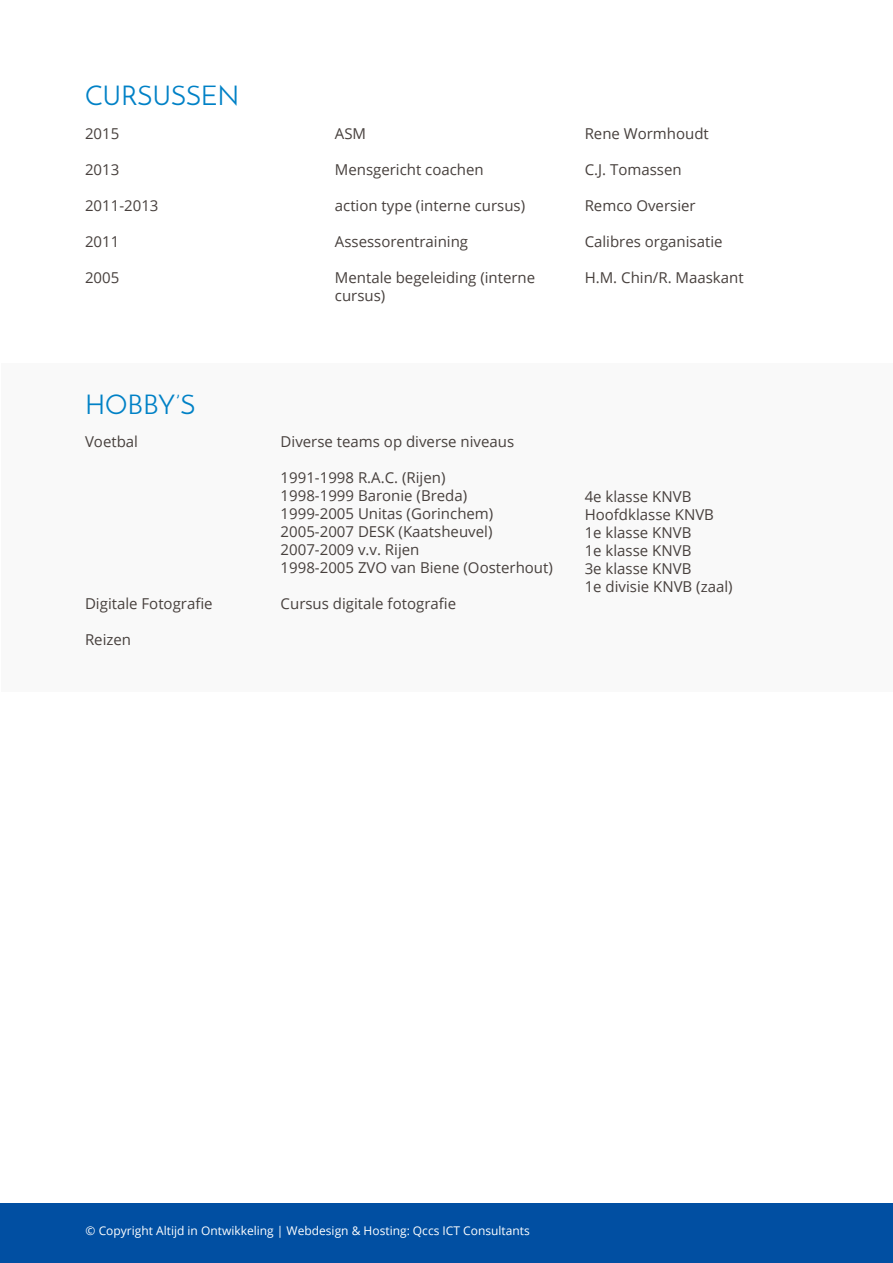
<style>
.page{position:relative;width:893px;height:1263px;background:#fff}
.page>*{position:absolute;margin:0;border:0;box-sizing:border-box;transform-origin:0 0}
.t1{font:27px "Josefin Sans";color:#0081c6}
.t2{font:15px/18px "Open Sans";color:#47403d}
.t3{font:12px "Open Sans";color:#fff}
</style>
<div class="page">
<div style="left:2px;top:363px;width:891px;height:329px;background:#f9f9f9"></div>
<div style="left:0;top:1203px;width:893px;height:60px;background:#014fa2"></div>
<h1 class="t1" style="left:85px;top:80px;width:156px">CURSUSSEN</h1>
<p class="t2" style="left:85px;top:124px;width:36px">2015</p>
<p class="t2" style="left:85px;top:160px;width:36px">2013</p>
<p class="t2" style="left:85px;top:196px;width:75px">2011-2013</p>
<p class="t2" style="left:85px;top:232px;width:36px">2011</p>
<p class="t2" style="left:85px;top:268px;width:36px">2005</p>
<h1 class="t1" style="left:85px;top:388px;width:112px">HOBBY’S</h1>
<p class="t2" style="left:85px;top:432px;width:55px">Voetbal</p>
<p class="t2" style="left:85px;top:594px;width:129px">Digitale Fotografie</p>
<p class="t2" style="left:85px;top:630px;width:48px">Reizen</p>
<p class="t2" style="left:335px;top:124px;width:33px">ASM</p>
<p class="t2" style="left:335px;top:160px;width:150px">Mensgericht coachen</p>
<p class="t2" style="left:335px;top:196px;width:192px">action type (interne cursus)</p>
<p class="t2" style="left:335px;top:232px;width:135px">Assessorentraining</p>
<p class="t2" style="left:335px;top:268px;width:202px">Mentale begeleiding (interne cursus)</p>
<p class="t2" style="left:585px;top:124px;width:126px">Rene Wormhoudt</p>
<p class="t2" style="left:585px;top:160px;width:98px">C.J. Tomassen</p>
<p class="t2" style="left:585px;top:196px;width:112px">Remco Oversier</p>
<p class="t2" style="left:585px;top:232px;width:139px">Calibres organisatie</p>
<p class="t2" style="left:585px;top:268px;width:160px">H.M. Chin/R. Maaskant</p>
<p class="t2" style="left:281px;top:432px;width:235px">Diverse teams op diverse niveaus</p>
<p class="t2" style="left:281px;top:468px;width:274px">1991-1998 R.A.C. (Rijen)<br>1998-1999 Baronie (Breda)<br>1999-2005 Unitas (Gorinchem)<br>2005-2007 DESK (Kaatsheuvel)<br>2007-2009 v.v. Rijen<br>1998-2005 ZVO van Biene (Oosterhout)</p>
<p class="t2" style="left:281px;top:594px;width:177px">Cursus digitale fotografie</p>
<p class="t2" style="left:585px;top:487px;width:149px">4e klasse KNVB<br>Hoofdklasse KNVB<br>1e klasse KNVB<br>1e klasse KNVB<br>3e klasse KNVB<br>1e divisie KNVB (zaal)</p>
<p class="t3" style="left:86px;top:1223px;width:446px">© Copyright Altijd in Ontwikkeling | Webdesign &amp; Hosting: Qccs ICT Consultants</p>
</div>
